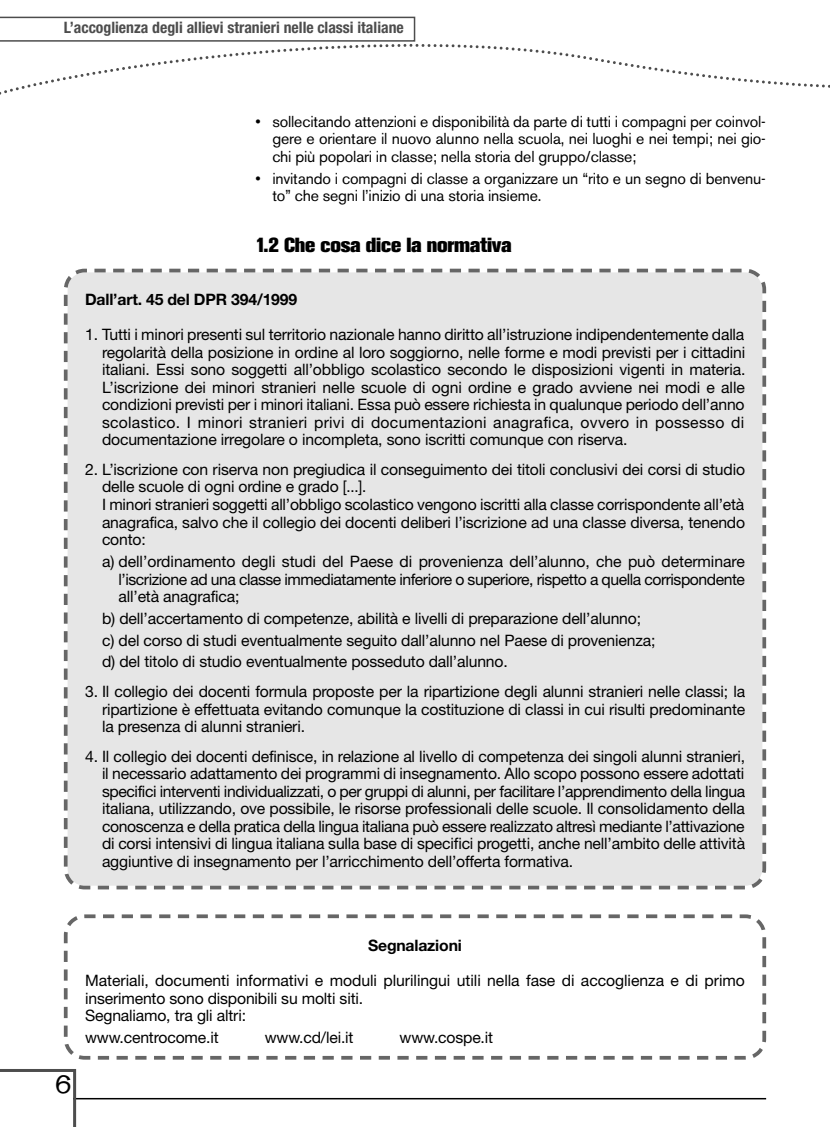
<style>
.page{position:relative;width:830px;height:1127px;background:#fff}
.page>*{position:absolute;margin:0;border:0;box-sizing:border-box;transform-origin:0 0}
.t1{font:300 27px "Typographyof Coop";color:#000}
.t2{font:800 20.25px "Akzidenz Grotesk BE";letter-spacing:-.01em;color:#000}
.t3{font:15.75px/17.5px "Helvetica Neue";letter-spacing:-.01em;color:#000;text-align:justify}
.t4{font:15.75px/17.5px "Akzidenz Grotesk BE";letter-spacing:-.01em;color:#000;text-align:justify}
.t5{font:700 condensed 15.75px "Helvetica Neue";color:#4d4d4d}
.t6{font:700 15.75px "Helvetica Neue";letter-spacing:-.01em;color:#000}
</style>
<div class="page">
<svg style="left:0;top:16px;width:416px;height:1px"></svg>
<svg style="left:0;top:17px;width:829px;height:78px"></svg>
<hr style="left:34px;top:1098px;width:731px;height:1px;background:#000">
<svg style="left:0;top:17px;width:415px;height:25px"></svg>
<svg style="left:0;top:1069px;width:76px;height:58px"></svg>
<div style="left:63px;top:268px;width:704px;height:622px;background:#e6e6e6"></div>
<svg style="left:74px;top:882px;width:20px;height:8px"></svg>
<svg style="left:63px;top:914px;width:704px;height:146px"></svg>
<svg style="left:74px;top:1052px;width:20px;height:8px"></svg>
<p class="t5" style="left:64px;top:22px;width:341px">L’accoglienza degli allievi stranieri nelle classi italiane</p>
<p class="t4" style="left:272px;top:114px;width:494px;text-indent:-17px">• sollecitando attenzioni e disponibilità da parte di tutti i compagni per coinvol&shy;gere e orientare il nuovo alunno nella scuola, nei luoghi e nei tempi; nei gio&shy;chi più popolari in classe; nella storia del gruppo/classe;</p>
<p class="t4" style="left:272px;top:171px;width:494px;text-indent:-17px">• invitando i compagni di classe a organizzare un “rito e un segno di benvenu&shy;to” che segni l’inizio di una storia insieme.</p>
<p class="t2" style="left:255px;top:237px;width:258px">1.2 Che cosa dice la normativa</p>
<p class="t6" style="left:85px;top:290px;width:213px">Dall’art. 45 del DPR 394/1999</p>
<p class="t3" style="left:102px;top:327px;width:644px;text-indent:-17px">1. Tutti i minori presenti sul territorio nazionale hanno diritto all’istruzione indipendentemente dalla regolarità della posizione in ordine al loro soggiorno, nelle forme e modi previsti per i cittadini italiani. Essi sono soggetti all’obbligo scolastico secondo le disposizioni vigenti in materia.<br>L’iscrizione dei minori stranieri nelle scuole di ogni ordine e grado avviene nei modi e alle condizioni previsti per i minori italiani. Essa può essere richiesta in qualunque periodo dell’anno scolastico. I minori stranieri privi di documentazioni anagrafica, ovvero in possesso di documentazione irregolare o incompleta, sono iscritti comunque con riserva.</p>
<p class="t3" style="left:102px;top:462px;width:644px;text-align:left;text-indent:-17px">2. L’iscrizione con riserva non pregiudica il conseguimento dei titoli conclusivi dei corsi di studio delle scuole di ogni ordine e grado [...].<br>I minori stranieri soggetti all’obbligo scolastico vengono iscritti alla classe corrispondente all’età anagrafica, salvo che il collegio dei docenti deliberi l’iscrizione ad una classe diversa, tenendo conto:</p>
<p class="t3" style="left:118px;top:554px;width:627px;text-indent:-16px">a) dell’ordinamento degli studi del Paese di provenienza dell’alunno, che può determinare l’iscrizione ad una classe immediatamente inferiore o superiore, rispetto a quella corrispondente all’età anagrafica;</p>
<p class="t3" style="left:102px;top:609px;width:554px;line-height:21.8px;text-align:left">b) dell’accertamento di competenze, abilità e livelli di preparazione dell’alunno; c) del corso di studi eventualmente seguito dall’alunno nel Paese di provenienza; d) del titolo di studio eventualmente posseduto dall’alunno.</p>
<p class="t3" style="left:102px;top:684px;width:644px;text-indent:-17px">3. Il collegio dei docenti formula proposte per la ripartizione degli alunni stranieri nelle classi; la ripartizione è effettuata evitando comunque la costituzione di classi in cui risulti predominante la presenza di alunni stranieri.</p>
<p class="t3" style="left:102px;top:749px;width:644px;text-indent:-17px">4. Il collegio dei docenti definisce, in relazione al livello di competenza dei singoli alunni stranieri, il necessario adattamento dei programmi di insegnamento. Allo scopo possono essere adottati specifici interventi individualizzati, o per gruppi di alunni, per facilitare l’apprendimento della lingua italiana, utilizzando, ove possibile, le risorse professionali delle scuole. Il consolidamento della conoscenza e della pratica della lingua italiana può essere realizzato altresì mediante l’attivazione di corsi intensivi di lingua italiana sulla base di specifici progetti, anche nell’ambito delle attività aggiuntive di insegnamento per l’arricchimento dell’offerta formativa.</p>
<h1 class="t1" style="left:56px;top:1068px;width:17px">6</h1>
<p class="t6" style="left:368px;top:935px;width:95px">Segnalazioni</p>
<p class="t3" style="left:85px;top:973px;width:661px;text-align:left">Materiali, documenti informativi e moduli plurilingui utili nella fase di accoglienza e di primo inserimento sono disponibili su molti siti.<br>Segnaliamo, tra gli altri:</p>
<p class="t3" style="left:85px;top:1030px;width:135px">www.centrocome.it</p>
<p class="t3" style="left:265px;top:1030px;width:90px">www.cd/lei.it</p>
<p class="t3" style="left:399px;top:1030px;width:95px">www.cospe.it</p>
</div>
